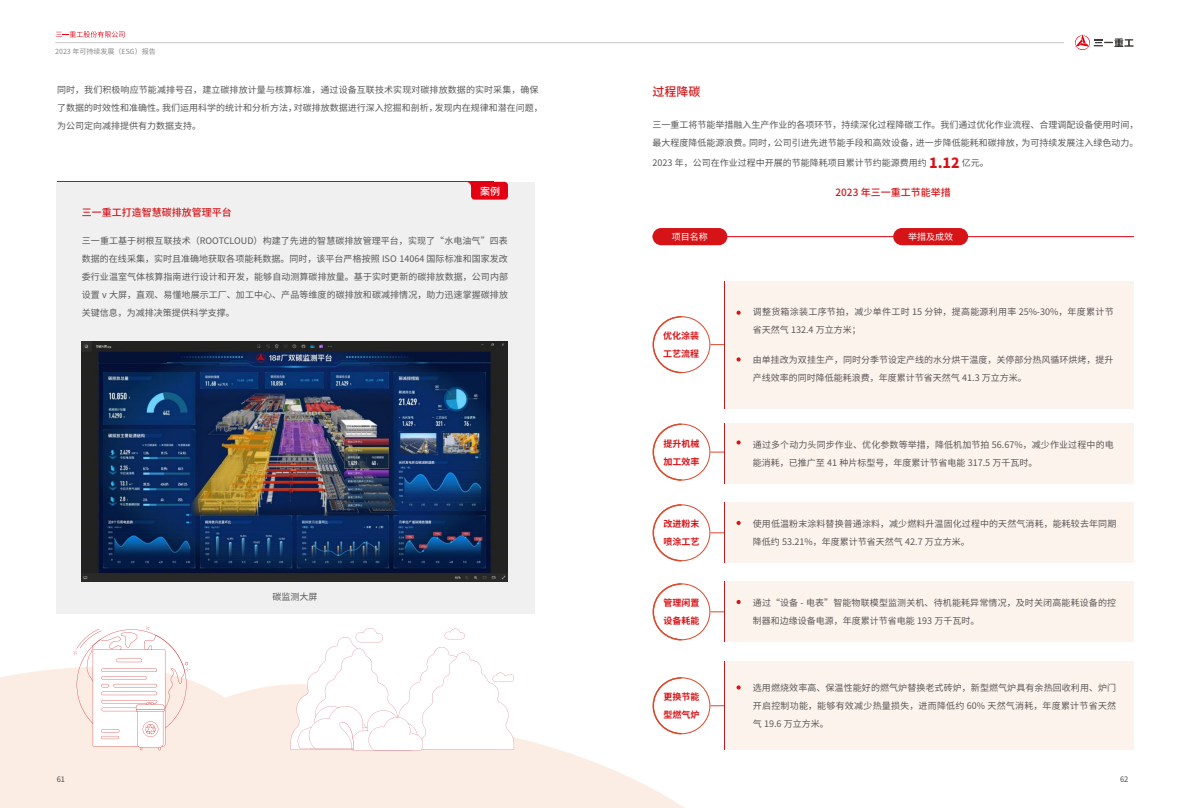
<style>
.page{position:relative;width:1191px;height:808px;background:#fff}
.page>*{position:absolute;margin:0;border:0;box-sizing:border-box;transform-origin:0 0}
.t1{font:500 12px "Source Han Sans CN";color:#d61418}
.t2{font:500 10px "Source Han Sans CN";color:#d61418}
.t3{font:500 10px "Source Han Sans CN";color:#fff}
.t4{font:9px/18px "Source Han Sans CN";color:#595757}
.t5{font:9px/18px "Source Han Sans CN";letter-spacing:.03em;color:#595757}
.t6{font:700 9px/18px "Source Han Sans CN";color:#d61418}
.t7{font:9px "Source Han Sans CN";color:#fff}
.t8{font:7.5px "Source Han Sans CN";color:#4c4948}
.t9{font:7px "Source Han Sans CN";color:#898989}
.s1{font-weight:800;font-size:14px;color:#d61418}
</style>
<div class="page">
<svg style="left:56px;top:31px;width:68px;height:7px"></svg>
<hr style="left:55px;top:42px;width:1008px;height:1px;background:#c7c7c9">
<svg style="left:1075px;top:35px;width:58px;height:15px"></svg>
<svg style="left:0;top:636px;width:797px;height:172px;fill:#fcede4"></svg>
<div style="left:727px;top:661px;width:407px;height:89px;background:#fdf3ed"></div>
<svg style="left:652px;top:676px;width:31px;height:59px"></svg>
<svg style="left:710px;top:705px;width:14px;height:1px"></svg>
<hr style="left:724px;top:661px;width:1px;height:89px;background:#d61418">
<svg style="left:652px;top:504px;width:31px;height:58px"></svg>
<svg style="left:652px;top:583px;width:31px;height:58px"></svg>
<svg style="left:710px;top:532px;width:14px;height:1px"></svg>
<svg style="left:710px;top:611px;width:14px;height:1px"></svg>
<div style="left:727px;top:281px;width:407px;height:127px;background:#fdf3ed"></div>
<div style="left:727px;top:423px;width:407px;height:60px;background:#fdf3ed"></div>
<div style="left:727px;top:502px;width:407px;height:60px;background:#fdf3ed"></div>
<div style="left:727px;top:581px;width:407px;height:60px;background:#fdf3ed"></div>
<svg style="left:652px;top:316px;width:31px;height:58px"></svg>
<svg style="left:652px;top:423px;width:31px;height:58px"></svg>
<svg style="left:710px;top:344px;width:14px;height:1px"></svg>
<svg style="left:710px;top:452px;width:14px;height:1px"></svg>
<hr style="left:724px;top:281px;width:1px;height:127px;background:#d61418">
<hr style="left:724px;top:423px;width:1px;height:60px;background:#d61418">
<hr style="left:724px;top:502px;width:1px;height:60px;background:#d61418">
<hr style="left:724px;top:581px;width:1px;height:60px;background:#d61418">
<hr style="left:652px;top:236px;width:482px;height:1px;background:#e30012">
<div style="left:652px;top:228px;width:75px;height:17px;background:#d61418;border-radius:9px"></div>
<div style="left:893px;top:228px;width:75px;height:17px;background:#d61418;border-radius:9px"></div>
<div style="left:57px;top:182px;width:437px;height:19px;background:#f0f0f0"></div>
<div style="left:57px;top:183px;width:478px;height:431px;background:#f0f0f0"></div>
<svg style="left:467px;top:182px;width:41px;height:18px"></svg>
<svg style="left:736px;top:311px;width:4px;height:4px"></svg>
<svg style="left:736px;top:357px;width:4px;height:4px"></svg>
<svg style="left:736px;top:440px;width:4px;height:5px"></svg>
<svg style="left:736px;top:521px;width:4px;height:4px"></svg>
<svg style="left:736px;top:600px;width:4px;height:4px"></svg>
<svg style="left:736px;top:685px;width:4px;height:4px"></svg>
<svg style="left:73px;top:626px;width:117px;height:124px"></svg>
<svg style="left:291px;top:628px;width:223px;height:122px"></svg>
<img style="left:82px;top:342px;width:426px;height:239px">
<div style="left:100px;top:353px;width:67px;height:10px;background:#041235"></div>
<p class="t9" style="left:55px;top:48px;width:102px">2023 年可持续发展（ESG）报告</p>
<p class="t4" style="left:57px;top:81px;width:487px">同时，我们积极响应节能减排号召，建立碳排放计量与核算标准，通过设备互联技术实现对碳排放数据的实时采集，确保了数据的时效性和准确性。我们运用科学的统计和分析方法，对碳排放数据进行深入挖掘和剖析，发现内在规律和潜在问题，为公司定向减排提供有力数据支持。</p>
<p class="t3" style="left:480px;top:186px;width:21px">案例</p>
<p class="t2" style="left:82px;top:206px;width:151px">三一重工打造智慧碳排放管理平台</p>
<p class="t4" style="left:82px;top:232px;width:428px;text-align:justify">三一重工基于树根互联技术（ROOTCLOUD）构建了先进的智慧碳排放管理平台，实现了“水电油气”四表数据的在线采集，实时且准确地获取各项能耗数据。同时，该平台严格按照 ISO 14064 国际标准和国家发改委行业温室气体核算指南进行设计和开发，能够自动测算碳排放量。基于实时更新的碳排放数据，公司内部设置 v 大屏，直观、易懂地展示工厂、加工中心、产品等维度的碳排放和碳减排情况，助力迅速掌握碳排放关键信息，为减排决策提供科学支撑。</p>
<p class="t8" style="left:57px;top:775px;width:10px">61</p>
<p class="t4" style="left:272px;top:588px;width:46px">碳监测大屏</p>
<h1 class="t1" style="left:652px;top:85px;width:49px">过程降碳</h1>
<p class="t4" style="left:652px;top:115px;width:487px">三一重工将节能举措融入生产作业的各项环节，持续深化过程降碳工作。我们通过优化作业流程、合理调配设备使用时间，最大程度降低能源浪费。同时，公司引进先进节能手段和高效设备，进一步降低能耗和碳排放，为可持续发展注入绿色动力。</p>
<p class="t4" style="left:652px;top:154px;width:338px">2023 年，公司在作业过程中开展的节能降耗项目累计节约能源费用约 <span class="s1">1.12</span> 亿元。</p>
<p class="t7" style="left:672px;top:232px;width:37px">项目名称</p>
<p class="t6" style="left:663px;top:327px;width:37px">优化涂装工艺流程</p>
<p class="t6" style="left:663px;top:434px;width:37px">提升机械加工效率</p>
<p class="t6" style="left:663px;top:515px;width:37px">改进粉末喷涂工艺</p>
<p class="t6" style="left:663px;top:594px;width:37px">管理闲置设备耗能</p>
<p class="t6" style="left:663px;top:688px;width:37px">更换节能型燃气炉</p>
<p class="t2" style="left:835px;top:186px;width:117px">2023 年三一重工节能举措</p>
<p class="t7" style="left:908px;top:232px;width:46px">举措及成效</p>
<p class="t5" style="left:753px;top:303px;width:362px">调整货箱涂装工序节拍，减少单件工时 15 分钟，提高能源利用率 25%-30%，年度累计节省天然气 132.4 万立方米；</p>
<p class="t4" style="left:753px;top:351px;width:362px">由单挂改为双挂生产，同时分季节设定产线的水分烘干温度，关停部分热风循环烘烤，提升产线效率的同时降低能耗浪费，年度累计节省天然气 41.3 万立方米。</p>
<p class="t4" style="left:753px;top:436px;width:362px">通过多个动力头同步作业、优化参数等举措，降低机加节拍 56.67%，减少作业过程中的电能消耗，已推广至 41 种片标型号，年度累计节省电能 317.5 万千瓦时。</p>
<p class="t4" style="left:753px;top:515px;width:365px">使用低温粉末涂料替换普通涂料，减少燃料升温固化过程中的天然气消耗，能耗较去年同期降低约 53.21%，年度累计节省天然气 42.7 万立方米。</p>
<p class="t4" style="left:753px;top:594px;width:365px">通过“设备 - 电表”智能物联模型监测关机、待机能耗异常情况，及时关闭高能耗设备的控制器和边缘设备电源，年度累计节省电能 193 万千瓦时。</p>
<p class="t4" style="left:753px;top:679px;width:365px;text-align:justify">选用燃烧效率高、保温性能好的燃气炉替换老式砖炉，新型燃气炉具有余热回收利用、炉门开启控制功能，能够有效减少热量损失，进而降低约 60% 天然气消耗，年度累计节省天然气 19.6 万立方米。</p>
<p class="t8" style="left:1120px;top:775px;width:10px">62</p>
</div>
